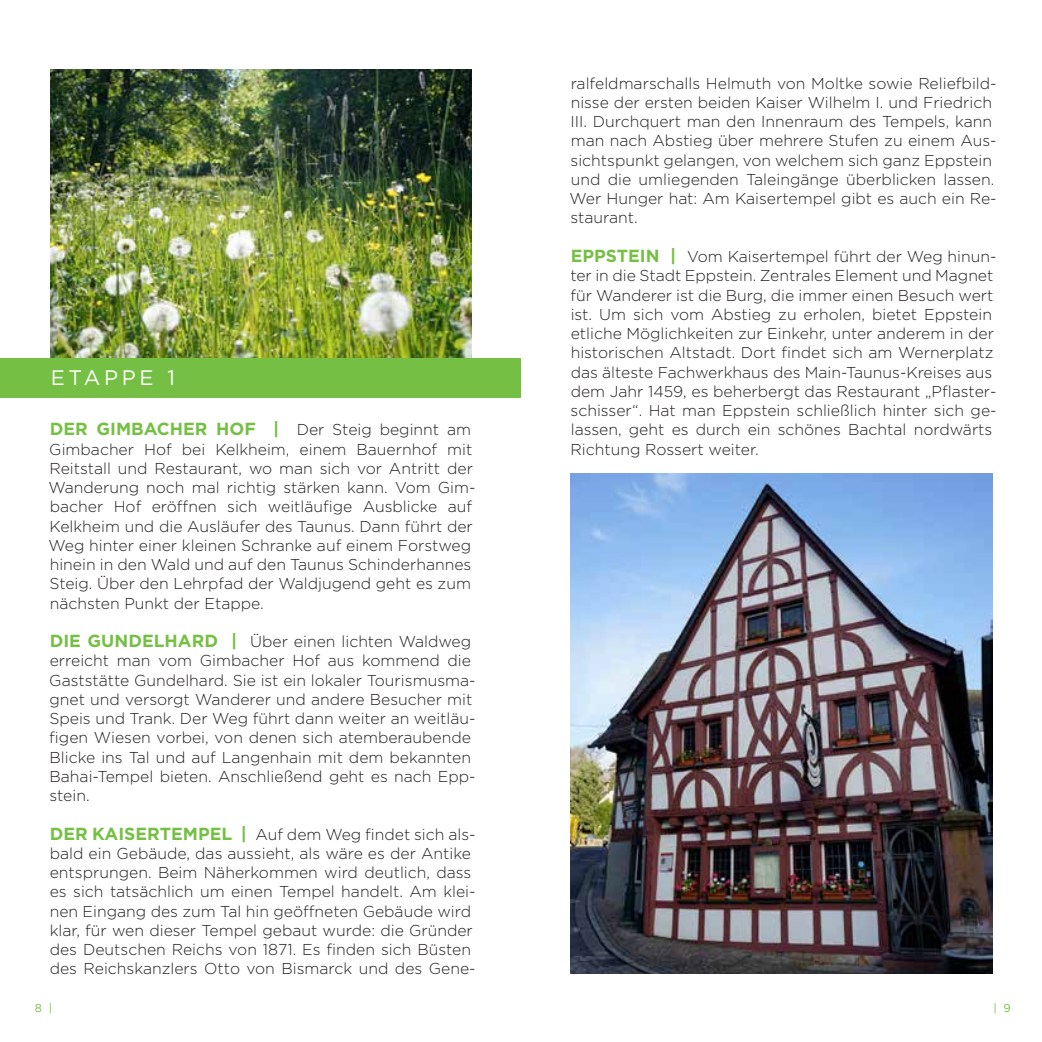
<style>
.page{position:relative;width:1042px;height:1042px;background:#fff}
.page>*{position:absolute;margin:0;border:0;box-sizing:border-box;transform-origin:0 0}
.t1{font:21px "Gotham";letter-spacing:.175em;color:#fff}
.t2{font:300 15.75px/19.2px "Gotham";color:#231f20}
.t3{font:11.38px "Gotham";color:#75c044}
.s1{font-weight:700;font-size:17.5px;color:#75c044}
</style>
<div class="page">
<img style="left:570px;top:474px;width:422px;height:499px">
<img style="left:51px;top:69px;width:420px;height:289px">
<div style="left:0;top:358px;width:521px;height:40px;background:#75c044"></div>
<h1 class="t1" style="left:51px;top:364px;width:126px">ETAPPE 1</h1>
<p class="t2" style="left:49px;top:420px;width:429px"><span class="s1">DER GIMBACHER HOF |</span> Der Steig beginnt am Gimbacher Hof bei Kelkheim, einem Bauernhof mit Reitstall und Restaurant, wo man sich vor Antritt der Wanderung noch mal richtig stärken kann. Vom Gim&shy;bacher Hof eröffnen sich weitläufige Ausblicke auf Kelkheim und die Ausläufer des Taunus. Dann führt der Weg hinter einer kleinen Schranke auf einem Forstweg hinein in den Wald und auf den Taunus Schinderhannes Steig. Über den Lehrpfad der Waldjugend geht es zum nächsten Punkt der Etappe.</p>
<p class="t2" style="left:49px;top:631px;width:428px"><span class="s1">DIE GUNDELHARD |</span> Über einen lichten Waldweg erreicht man vom Gimbacher Hof aus kommend die Gaststätte Gundelhard. Sie ist ein lokaler Tourismusma&shy;gnet und versorgt Wanderer und andere Besucher mit Speis und Trank. Der Weg führt dann weiter an weitläu&shy;figen Wiesen vorbei, von denen sich atemberaubende Blicke ins Tal und auf Langenhain mit dem bekannten Bahai-Tempel bieten. Anschließend geht es nach Epp&shy;stein.</p>
<p class="t2" style="left:50px;top:824px;width:427px"><span class="s1">DER KAISERTEMPEL |</span> Auf dem Weg findet sich als&shy;bald ein Gebäude, das aussieht, als wäre es der Antike entsprungen. Beim Näherkommen wird deutlich, dass es sich tatsächlich um einen Tempel handelt. Am klei&shy;nen Eingang des zum Tal hin geöffneten Gebäude wird klar, für wen dieser Tempel gebaut wurde: die Gründer des Deutschen Reichs von 1871. Es finden sich Büsten des Reichskanzlers Otto von Bismarck und des Gene-</p>
<p class="t2" style="left:569px;top:73px;width:429px">ralfeldmarschalls Helmuth von Moltke sowie Reliefbild&shy;nisse der ersten beiden Kaiser Wilhelm I. und Friedrich III. Durchquert man den Innenraum des Tempels, kann man nach Abstieg über mehrere Stufen zu einem Aus&shy;sichtspunkt gelangen, von welchem sich ganz Eppstein und die umliegenden Taleingänge überblicken lassen.<br>Wer Hunger hat: Am Kaisertempel gibt es auch ein Re&shy;staurant.</p>
<p class="t2" style="left:570px;top:246px;width:428px"><span class="s1">EPPSTEIN |</span> Vom Kaisertempel führt der Weg hinun&shy;ter in die Stadt Eppstein. Zentrales Element und Magnet für Wanderer ist die Burg, die immer einen Besuch wert ist. Um sich vom Abstieg zu erholen, bietet Eppstein etliche Möglichkeiten zur Einkehr, unter anderem in der historischen Altstadt. Dort findet sich am Wernerplatz das älteste Fachwerkhaus des Main-Taunus-Kreises aus dem Jahr 1459, es beherbergt das Restaurant „Pflaster&shy;schisser“. Hat man Eppstein schließlich hinter sich ge&shy;lassen, geht es durch ein schönes Bachtal nordwärts Richtung Rossert weiter.</p>
<p class="t3" style="left:35px;top:1000px;width:19px">8 |</p>
<p class="t3" style="left:993px;top:1000px;width:19px">| 9</p>
</div>
